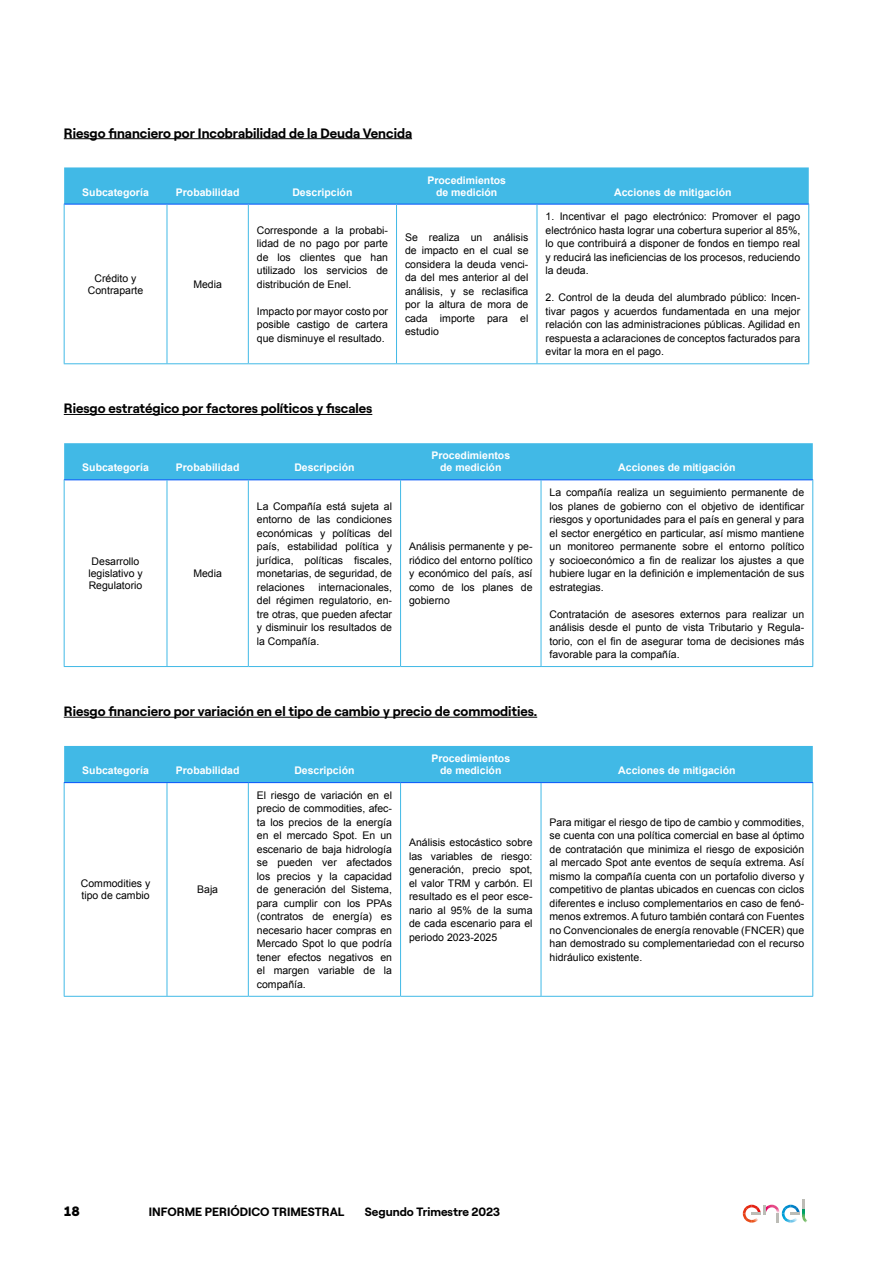
<style>
.page{position:relative;width:893px;height:1263px;background:#fff}
.page>*{position:absolute;margin:0;border:0;box-sizing:border-box;transform-origin:0 0}
.TESTO_GIUSTIFICATO{font:700 13.5px "Roobert ENEL";color:#000}
.t1{font:900 13.5px "Roobert ENEL";color:#000}
.t2{font:700 12px "Roobert ENEL";color:#000}
._3_corpo_tabella{font:10.5px/13.5px "Arial";color:#000;text-align:justify}
._1_intestazione_tabe{font:700 10.5px "Arial";color:#fff}
._3_corpo_tabella_izq{font:10.5px/12px "Arial";color:#000;text-align:center}
</style>
<div class="page">
<svg style="left:743px;top:1199px;width:64px;height:23px"></svg>
<hr style="left:64px;top:138px;width:348px;height:1px;background:#000">
<hr style="left:64px;top:414px;width:308px;height:1px;background:#000">
<hr style="left:64px;top:717px;width:473px;height:1px;background:#000">
<div style="left:64px;top:167px;width:745px;height:37px;background:#41b9e6"></div>
<hr style="left:167px;top:204px;width:81px;height:1px;background:#0555fa">
<hr style="left:167px;top:363px;width:81px;height:1px;background:#41b9e6">
<hr style="left:248px;top:204px;width:148px;height:1px;background:#0555fa">
<hr style="left:248px;top:204px;width:1px;height:159px;background:#41b9e6">
<hr style="left:248px;top:363px;width:148px;height:1px;background:#41b9e6">
<hr style="left:396px;top:204px;width:141px;height:1px;background:#0555fa">
<hr style="left:396px;top:204px;width:1px;height:159px;background:#41b9e6">
<hr style="left:396px;top:363px;width:141px;height:1px;background:#41b9e6">
<hr style="left:537px;top:204px;width:272px;height:1px;background:#0555fa">
<hr style="left:537px;top:204px;width:1px;height:159px;background:#41b9e6">
<hr style="left:808px;top:204px;width:1px;height:159px;background:#41b9e6">
<hr style="left:537px;top:363px;width:272px;height:1px;background:#41b9e6">
<hr style="left:64px;top:204px;width:103px;height:1px;background:#0555fa">
<hr style="left:64px;top:204px;width:1px;height:159px;background:#41b9e6">
<hr style="left:167px;top:204px;width:1px;height:159px;background:#41b9e6">
<hr style="left:64px;top:363px;width:103px;height:1px;background:#41b9e6">
<div style="left:64px;top:443px;width:749px;height:36px;background:#41b9e6"></div>
<hr style="left:167px;top:479px;width:81px;height:1px;background:#0555fa">
<hr style="left:167px;top:666px;width:81px;height:1px;background:#41b9e6">
<hr style="left:248px;top:479px;width:153px;height:1px;background:#0555fa">
<hr style="left:248px;top:480px;width:1px;height:186px;background:#41b9e6">
<hr style="left:248px;top:666px;width:153px;height:1px;background:#41b9e6">
<hr style="left:401px;top:479px;width:140px;height:1px;background:#0555fa">
<hr style="left:400px;top:480px;width:1px;height:186px;background:#41b9e6">
<hr style="left:401px;top:666px;width:140px;height:1px;background:#41b9e6">
<hr style="left:541px;top:479px;width:272px;height:1px;background:#0555fa">
<hr style="left:541px;top:480px;width:1px;height:186px;background:#41b9e6">
<hr style="left:812px;top:480px;width:1px;height:186px;background:#41b9e6">
<hr style="left:541px;top:666px;width:272px;height:1px;background:#41b9e6">
<hr style="left:64px;top:479px;width:103px;height:1px;background:#0555fa">
<hr style="left:64px;top:480px;width:1px;height:186px;background:#41b9e6">
<hr style="left:167px;top:480px;width:1px;height:186px;background:#41b9e6">
<hr style="left:64px;top:666px;width:103px;height:1px;background:#41b9e6">
<div style="left:64px;top:746px;width:749px;height:36px;background:#41b9e6"></div>
<hr style="left:167px;top:782px;width:81px;height:1px;background:#0555fa">
<hr style="left:167px;top:996px;width:81px;height:1px;background:#41b9e6">
<hr style="left:248px;top:782px;width:153px;height:1px;background:#0555fa">
<hr style="left:248px;top:783px;width:1px;height:213px;background:#41b9e6">
<hr style="left:248px;top:996px;width:153px;height:1px;background:#41b9e6">
<hr style="left:401px;top:782px;width:140px;height:1px;background:#0555fa">
<hr style="left:400px;top:783px;width:1px;height:213px;background:#41b9e6">
<hr style="left:401px;top:996px;width:140px;height:1px;background:#41b9e6">
<hr style="left:541px;top:782px;width:272px;height:1px;background:#0555fa">
<hr style="left:541px;top:783px;width:1px;height:213px;background:#41b9e6">
<hr style="left:812px;top:783px;width:1px;height:213px;background:#41b9e6">
<hr style="left:541px;top:996px;width:272px;height:1px;background:#41b9e6">
<hr style="left:64px;top:782px;width:103px;height:1px;background:#0555fa">
<hr style="left:64px;top:783px;width:1px;height:213px;background:#41b9e6">
<hr style="left:167px;top:783px;width:1px;height:213px;background:#41b9e6">
<hr style="left:64px;top:996px;width:103px;height:1px;background:#41b9e6">
<p class="TESTO_GIUSTIFICATO" style="left:64px;top:122px;width:350px">Riesgo financiero por Incobrabilidad de la Deuda Vencida</p>
<p class="_1_intestazione_tabe" style="left:82px;top:185px;width:68px">Subcategoría</p>
<p class="_1_intestazione_tabe" style="left:176px;top:185px;width:65px">Probabilidad</p>
<p class="_1_intestazione_tabe" style="left:292px;top:185px;width:62px">Descripción</p>
<p class="_1_intestazione_tabe" style="left:427px;top:173px;width:80px">Procedimientos</p>
<p class="_1_intestazione_tabe" style="left:436px;top:185px;width:63px">de medición</p>
<p class="_1_intestazione_tabe" style="left:614px;top:185px;width:119px">Acciones de mitigación</p>
<p class="_3_corpo_tabella_izq" style="left:88px;top:272px;width:57px">Crédito y<br>Contraparte</p>
<p class="_3_corpo_tabella" style="left:193px;top:277px;width:30px">Media</p>
<p class="_3_corpo_tabella" style="left:257px;top:223px;width:133px">Corresponde a la probabi&shy;lidad de no pago por parte de los clientes que han utilizado los servicios de distribución de Enel.</p>
<p class="_3_corpo_tabella" style="left:257px;top:304px;width:133px">Impacto por mayor costo por posible castigo de cartera que disminuye el resultado.</p>
<p class="_3_corpo_tabella" style="left:405px;top:230px;width:125px">Se realiza un análisis de impacto en el cual se considera la deuda venci&shy;da del mes anterior al del análisis, y se reclasifica por la altura de mora de cada importe para el estudio</p>
<p class="_3_corpo_tabella" style="left:545px;top:210px;width:256px">1. Incentivar el pago electrónico: Promover el pago electrónico hasta lograr una cobertura superior al 85%, lo que contribuirá a disponer de fondos en tiempo real y reducirá las ineficiencias de los procesos, reduciendo la deuda.</p>
<p class="_3_corpo_tabella" style="left:545px;top:291px;width:256px">2. Control de la deuda del alumbrado público: Incen&shy;tivar pagos y acuerdos fundamentada en una mejor relación con las administraciones públicas. Agilidad en respuesta a aclaraciones de conceptos facturados para evitar la mora en el pago.</p>
<p class="TESTO_GIUSTIFICATO" style="left:64px;top:398px;width:310px">Riesgo estratégico por factores políticos y fiscales</p>
<p class="_1_intestazione_tabe" style="left:82px;top:461px;width:68px">Subcategoría</p>
<p class="_1_intestazione_tabe" style="left:176px;top:461px;width:65px">Probabilidad</p>
<p class="_1_intestazione_tabe" style="left:294px;top:461px;width:62px">Descripción</p>
<p class="_3_corpo_tabella_izq" style="left:88px;top:555px;width:56px">Desarrollo legislativo y<br>Regulatorio</p>
<p class="_3_corpo_tabella" style="left:193px;top:567px;width:30px">Media</p>
<p class="_3_corpo_tabella" style="left:257px;top:499px;width:137px">La Compañía está sujeta al entorno de las condiciones económicas y políticas del país, estabilidad política y jurídica, políticas fiscales, monetarias, de seguridad, de relaciones</p>
<p class="_3_corpo_tabella" style="left:257px;top:580px;width:137px;text-indent:62px">internacionales, del régimen regulatorio, en&shy;tre otras, que pueden afectar y disminuir los resultados de la Compañía.</p>
<p class="_1_intestazione_tabe" style="left:431px;top:449px;width:80px">Procedimientos</p>
<p class="_1_intestazione_tabe" style="left:440px;top:461px;width:63px">de medición</p>
<p class="_1_intestazione_tabe" style="left:618px;top:461px;width:119px">Acciones de mitigación</p>
<p class="_3_corpo_tabella" style="left:409px;top:540px;width:125px">Análisis permanente y pe&shy;riódico del entorno político y económico del país, así como de los planes de gobierno</p>
<p class="_3_corpo_tabella" style="left:549px;top:486px;width:256px">La compañía realiza un seguimiento permanente de los planes de gobierno con el objetivo de identificar riesgos y oportunidades para el país en general y para el sector energético en particular, así mismo mantiene un monitoreo permanente sobre el entorno político y socioeconómico a fin de realizar los ajustes a que hubiere lugar en la definición e implementación de sus estrategias.</p>
<p class="_3_corpo_tabella" style="left:549px;top:607px;width:256px">Contratación de asesores externos para realizar un análisis desde el punto de vista Tributario y Regula&shy;torio, con el fin de asegurar toma de decisiones más favorable para la compañía.</p>
<p class="TESTO_GIUSTIFICATO" style="left:64px;top:701px;width:475px">Riesgo financiero por variación en el tipo de cambio y precio de commodities.</p>
<p class="_1_intestazione_tabe" style="left:82px;top:763px;width:68px">Subcategoría</p>
<p class="_1_intestazione_tabe" style="left:176px;top:763px;width:65px">Probabilidad</p>
<p class="_1_intestazione_tabe" style="left:294px;top:763px;width:62px">Descripción</p>
<p class="_3_corpo_tabella_izq" style="left:81px;top:878px;width:71px;text-align:left">Commodities y tipo de cambio</p>
<p class="_3_corpo_tabella" style="left:197px;top:883px;width:23px">Baja</p>
<p class="_3_corpo_tabella" style="left:257px;top:788px;width:137px">El riesgo de variación en el precio de commodities, afec&shy;ta los precios de la energía en el mercado Spot. En un escenario de baja hidrología se pueden ver afectados los precios y la capacidad de generación del Sistema, para cumplir con los PPAs (contratos de energía) es necesario hacer compras en Mercado Spot lo que podría tener efectos negativos en el margen variable de la compañía.</p>
<p class="_1_intestazione_tabe" style="left:431px;top:751px;width:80px">Procedimientos</p>
<p class="_1_intestazione_tabe" style="left:440px;top:763px;width:63px">de medición</p>
<p class="_1_intestazione_tabe" style="left:618px;top:763px;width:119px">Acciones de mitigación</p>
<p class="_3_corpo_tabella" style="left:409px;top:836px;width:125px">Análisis estocástico sobre las variables de riesgo: generación, precio spot, el valor TRM y carbón. El resultado es el peor esce&shy;nario al 95% de la suma de cada escenario para el periodo 2023-2025</p>
<p class="_3_corpo_tabella" style="left:549px;top:815px;width:256px">Para mitigar el riesgo de tipo de cambio y commodities, se cuenta con una política comercial en base al óptimo de contratación que minimiza el riesgo de exposición al mercado Spot ante eventos de sequía extrema. Así mismo la compañía cuenta con un portafolio diverso y competitivo de plantas ubicados en cuencas con ciclos diferentes e incluso complementarios en caso de fenó&shy;menos extremos. A futuro también contará con Fuentes no Convencionales de energía renovable (FNCER) que han demostrado su complementariedad con el recurso hidráulico existente.</p>
<p class="t1" style="left:64px;top:1201px;width:18px">18</p>
<p class="t2" style="left:149px;top:1203px;width:197px">INFORME PERIÓDICO TRIMESTRAL</p>
<p class="t2" style="left:365px;top:1203px;width:137px">Segundo Trimestre 2023</p>
</div>
